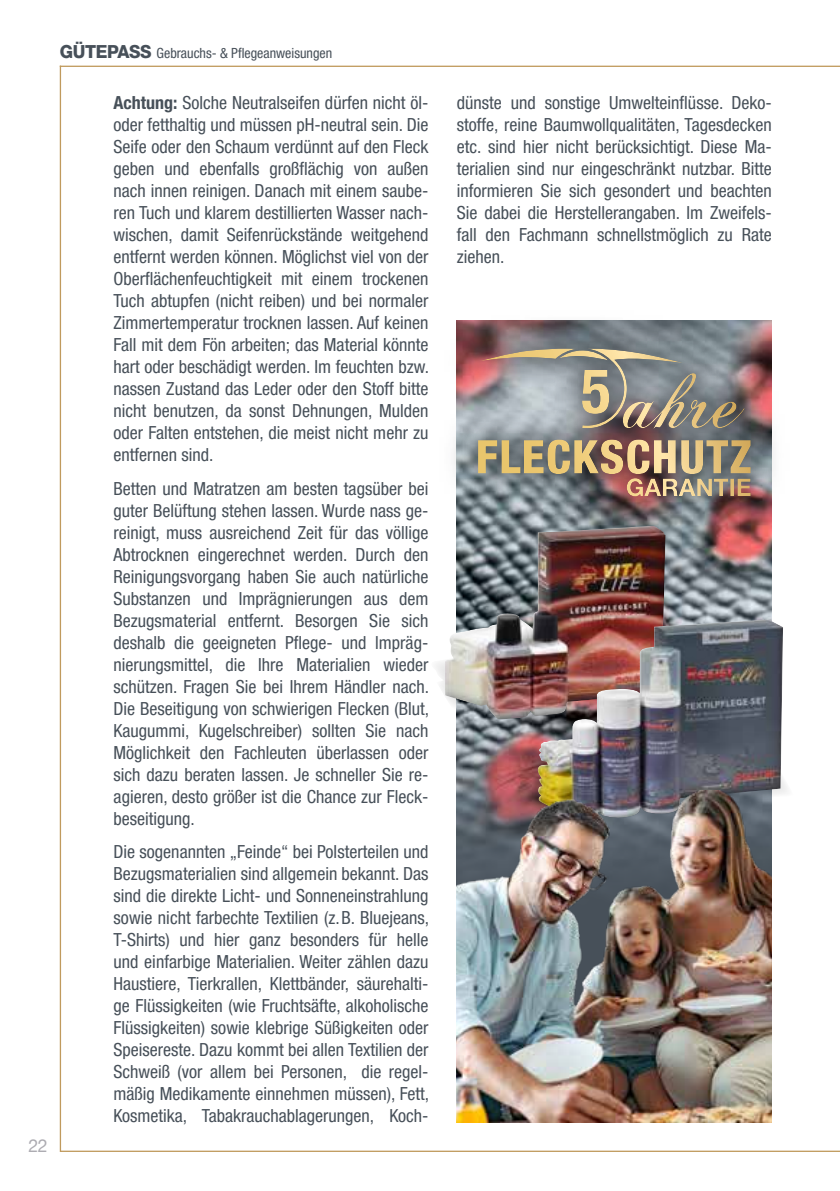
<style>
.page{position:relative;width:840px;height:1191px;background:#fff}
.page>*{position:absolute;margin:0;border:0;box-sizing:border-box;transform-origin:0 0}
.t1{font:condensed 18px/22px "Helvetica Neue LT Pro";color:#475059;text-align:justify}
.t2{font:18px "Helvetica Neue LT Com";color:#adacb2}
.t3{font:condensed 14px "Helvetica Neue LT Pro";color:#475059}
.s1{font-family:"Helvetica Neue LT Com";font-weight:800;font-stretch:normal;font-size:18px}
.s2{font-weight:700}
</style>
<div class="page">
<img style="left:59px;top:65px;width:780px;height:1087px">
<hr style="left:60px;top:66px;width:779px;height:1px;background:#c09a5d">
<p class="t3" style="left:60px;top:45px;width:274px"><span class="s1">GÜTEPASS</span> Gebrauchs- &amp; Pflegeanweisungen</p>
<p class="t2" style="left:28px;top:1138px;width:21px">22</p>
<p class="t1" style="left:113px;top:92px;width:317px"><span class="s2">Achtung:</span> Solche Neutralseifen dürfen nicht öl&shy;oder fetthaltig und müssen pH-neutral sein. Die Seife oder den Schaum verdünnt auf den Fleck geben und ebenfalls großflächig von außen nach innen reinigen. Danach mit einem saube&shy;ren Tuch und klarem destillierten Wasser nach&shy;wischen, damit Seifenrückstände weitgehend entfernt werden können. Möglichst viel von der Oberflächenfeuchtigkeit mit einem trockenen Tuch abtupfen (nicht reiben) und bei normaler Zimmertemperatur trocknen lassen. Auf keinen Fall mit dem Fön arbeiten; das Material könnte hart oder beschädigt werden. Im feuchten bzw. nassen Zustand das Leder oder den Stoff bitte nicht benutzen, da sonst Dehnungen, Mulden oder Falten entstehen, die meist nicht mehr zu entfernen sind.</p>
<p class="t1" style="left:113px;top:477px;width:317px">Betten und Matratzen am besten tagsüber bei guter Belüftung stehen lassen. Wurde nass ge&shy;reinigt, muss ausreichend Zeit für das völlige Abtrocknen eingerechnet werden. Durch den Reinigungsvorgang haben Sie auch natürliche Substanzen und Imprägnierungen aus dem Bezugsmaterial entfernt. Besorgen Sie sich deshalb die geeigneten Pflege- und lmpräg&shy;nierungsmittel, die Ihre Materialien wieder schützen. Fragen Sie bei Ihrem Händler nach.<br>Die Beseitigung von schwierigen Flecken (Blut, Kaugummi, Kugelschreiber) sollten Sie nach Möglichkeit den Fachleuten überlassen oder sich dazu beraten lassen. Je schneller Sie re&shy;agieren, desto größer ist die Chance zur Fleck&shy;beseitigung.</p>
<p class="t1" style="left:113px;top:840px;width:317px">Die sogenannten „Feinde“ bei Polsterteilen und Bezugsmaterialien sind allgemein bekannt. Das sind die direkte Licht- und Sonneneinstrahlung sowie nicht farbechte Textilien (z. B. Bluejeans, T-Shirts) und hier ganz besonders für helle und einfarbige Materialien. Weiter zählen dazu Haustiere, Tierkrallen, Klettbänder, säurehalti&shy;ge Flüssigkeiten (wie Fruchtsäfte, alkoholische Flüssigkeiten) sowie klebrige Süßigkeiten oder Speisereste. Dazu kommt bei allen Textilien der Schweiß (vor allem bei Personen, die regel&shy;mäßig Medikamente einnehmen müssen), Fett, Kosmetika, Tabakrauchablagerungen, Koch-</p>
<p class="t1" style="left:456px;top:91px;width:316px">dünste und sonstige Umwelteinflüsse. Deko&shy;stoffe, reine Baumwollqualitäten, Tagesdecken etc. sind hier nicht berücksichtigt. Diese Ma&shy;terialien sind nur eingeschränkt nutzbar. Bitte informieren Sie sich gesondert und beachten Sie dabei die Herstellerangaben. Im Zweifels&shy;fall den Fachmann schnellstmöglich zu Rate ziehen.</p>
</div>
